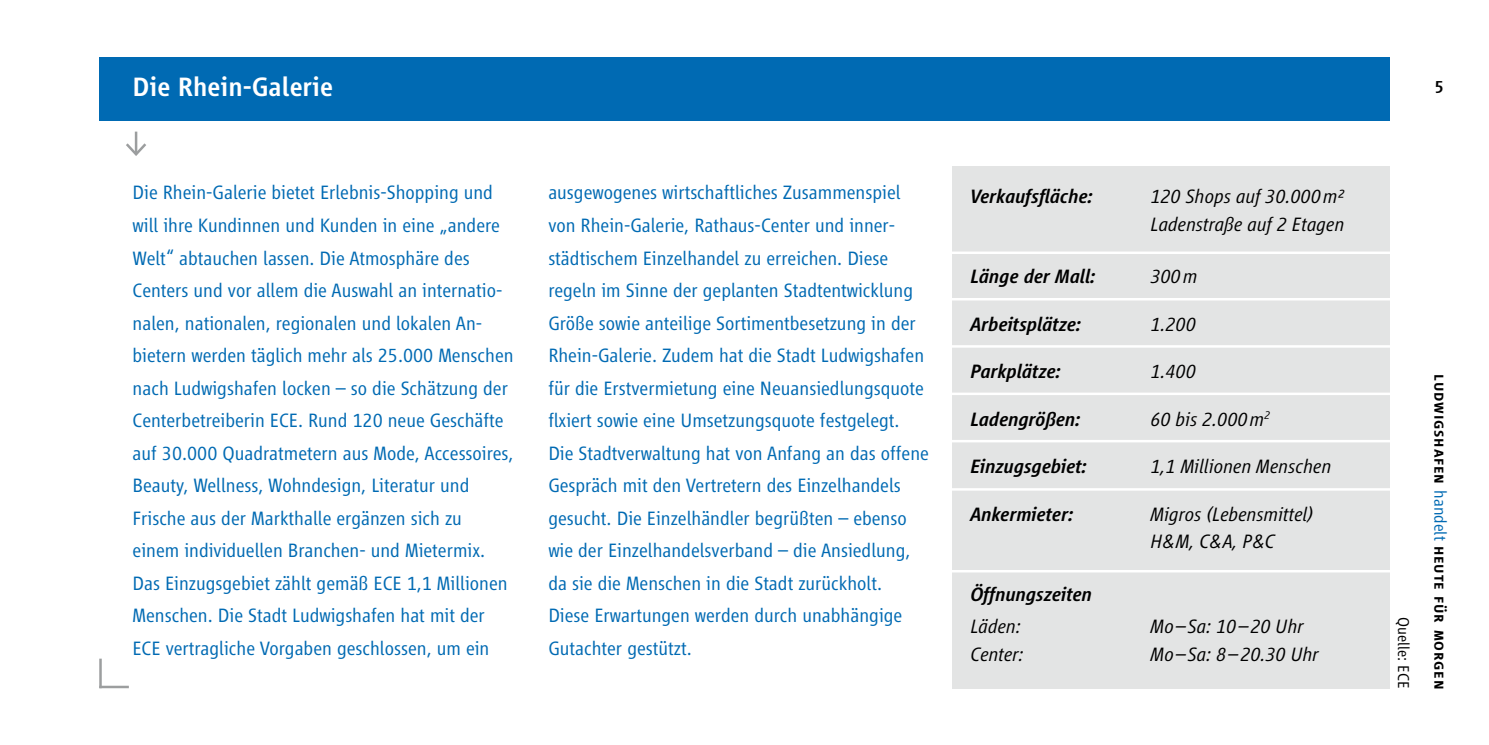
<style>
.page{position:relative;width:1489px;height:745px;background:#fff}
.page>*{position:absolute;margin:0;border:0;box-sizing:border-box;transform-origin:0 0}
.t1{font:500 27.5px "Vialog";color:#fff}
.t2{font:300 20px/32.5px "Vialog";color:#006ab3}
.t3{font:italic 300 20px/27.5px "Vialog";color:#000}
.t4{font:italic 500 20px "Vialog";color:#000}
.t5{font:500 17.5px "Vialog SC";letter-spacing:.05em;color:#000}
.t6{font:300 16.25px "Vialog";color:#000}
.s1{font-family:"Vialog";font-weight:300;color:#006ab3}
</style>
<div class="page">
<hr style="left:99px;top:658px;width:3px;height:29px;background:#9c9e9f">
<hr style="left:99px;top:685px;width:30px;height:2px;background:#9c9e9f">
<hr style="left:135px;top:131px;width:2px;height:23px;background:#9c9e9f">
<svg style="left:126px;top:141px;width:20px;height:15px"></svg>
<div style="left:99px;top:57px;width:1290px;height:63px;background:#006ab3"></div>
<div style="left:952px;top:166px;width:437px;height:521px;background:#e3e4e4"></div>
<hr style="left:945px;top:251px;width:458px;height:3px;background:#fff">
<hr style="left:945px;top:298px;width:458px;height:2px;background:#fff">
<hr style="left:945px;top:345px;width:458px;height:2px;background:#fff">
<hr style="left:945px;top:392px;width:458px;height:3px;background:#fff">
<hr style="left:945px;top:439px;width:458px;height:3px;background:#fff">
<hr style="left:945px;top:488px;width:458px;height:2px;background:#fff">
<hr style="left:945px;top:569px;width:458px;height:3px;background:#fff">
<h1 class="t1" style="left:133px;top:72px;width:202px">Die Rhein-Galerie</h1>
<p class="t5" style="left:1435px;top:74px;width:9px">5</p>
<p class="t2" style="left:133px;top:176px;width:382px">Die Rhein-Galerie bietet Erlebnis-Shopping und will ihre Kundinnen und Kunden in eine „andere Welt“ abtauchen lassen. Die Atmosphäre des Centers und vor allem die Auswahl an internatio&shy;nalen, nationalen, regionalen und lokalen An&shy;bietern werden täglich mehr als 25.000 Menschen nach Ludwigshafen locken – so die Schätzung der Centerbetreiberin ECE. Rund 120 neue Geschäfte auf 30.000 Quadratmetern aus Mode, Accessoires, Beauty, Wellness, Wohndesign, Literatur und Frische aus der Markthalle ergänzen sich zu einem individuellen Branchen- und Mietermix.<br>Das Einzugsgebiet zählt gemäß ECE 1,1 Millionen Menschen. Die Stadt Ludwigshafen hat mit der ECE vertragliche Vorgaben geschlossen, um ein</p>
<p class="t2" style="left:548px;top:176px;width:382px">ausgewogenes wirtschaftliches Zusammenspiel von Rhein-Galerie, Rathaus-Center und inner&shy;städtischem Einzelhandel zu erreichen. Diese regeln im Sinne der geplanten Stadtentwicklung Größe sowie anteilige Sortimentbesetzung in der Rhein-Galerie. Zudem hat die Stadt Ludwigshafen für die Erstvermietung eine Neuansiedlungsquote fixiert sowie eine Umsetzungsquote festgelegt.<br>Die Stadtverwaltung hat von Anfang an das offene Gespräch mit den Vertretern des Einzelhandels gesucht. Die Einzelhändler begrüßten – ebenso wie der Einzelhandelsverband – die Ansiedlung, da sie die Menschen in die Stadt zurückholt.<br>Diese Erwartungen werden durch unabhängige Gutachter gestützt.</p>
<p class="t4" style="left:970px;top:185px;width:124px">Verkaufsfläche:</p>
<p class="t3" style="left:1150px;top:182px;width:196px">120 Shops auf 30.000m²<br>Ladenstraße auf 2 Etagen</p>
<p class="t4" style="left:970px;top:265px;width:127px">Länge der Mall:</p>
<p class="t3" style="left:1150px;top:262px;width:48px">300m</p>
<p class="t4" style="left:970px;top:313px;width:112px">Arbeitsplätze:</p>
<p class="t3" style="left:1150px;top:310px;width:47px">1.200</p>
<p class="t4" style="left:970px;top:360px;width:92px">Parkplätze:</p>
<p class="t3" style="left:1150px;top:357px;width:47px">1.400</p>
<p class="t4" style="left:970px;top:408px;width:112px">Ladengrößen:</p>
<p class="t3" style="left:1150px;top:405px;width:121px">60 bis 2.000m<sup>2</sup></p>
<p class="t4" style="left:970px;top:455px;width:118px">Einzugsgebiet:</p>
<p class="t3" style="left:1150px;top:452px;width:182px">1,1 Millionen Menschen</p>
<p class="t4" style="left:970px;top:503px;width:104px">Ankermieter:</p>
<p class="t3" style="left:1150px;top:500px;width:164px">Migros (Lebensmittel)<br>H&amp;M, C&amp;A, P&amp;C</p>
<p class="t4" style="left:970px;top:583px;width:123px">Öffnungszeiten</p>
<p class="t3" style="left:970px;top:612px;width:52px">Läden:</p>
<p class="t3" style="left:1150px;top:612px;width:154px">Mo–Sa: 10–20 Uhr</p>
<p class="t3" style="left:970px;top:640px;width:55px">Center:</p>
<p class="t3" style="left:1150px;top:640px;width:170px">Mo–Sa: 8–20.30 Uhr</p>
<p class="t6" style="left:1412px;top:617px;width:72px;rotate:90deg">Quelle: ECE</p>
<p class="t5" style="left:1449px;top:374px;width:316px;rotate:90deg">ludwigshafen <span class="s1">handelt</span> heute für morgen</p>
</div>
